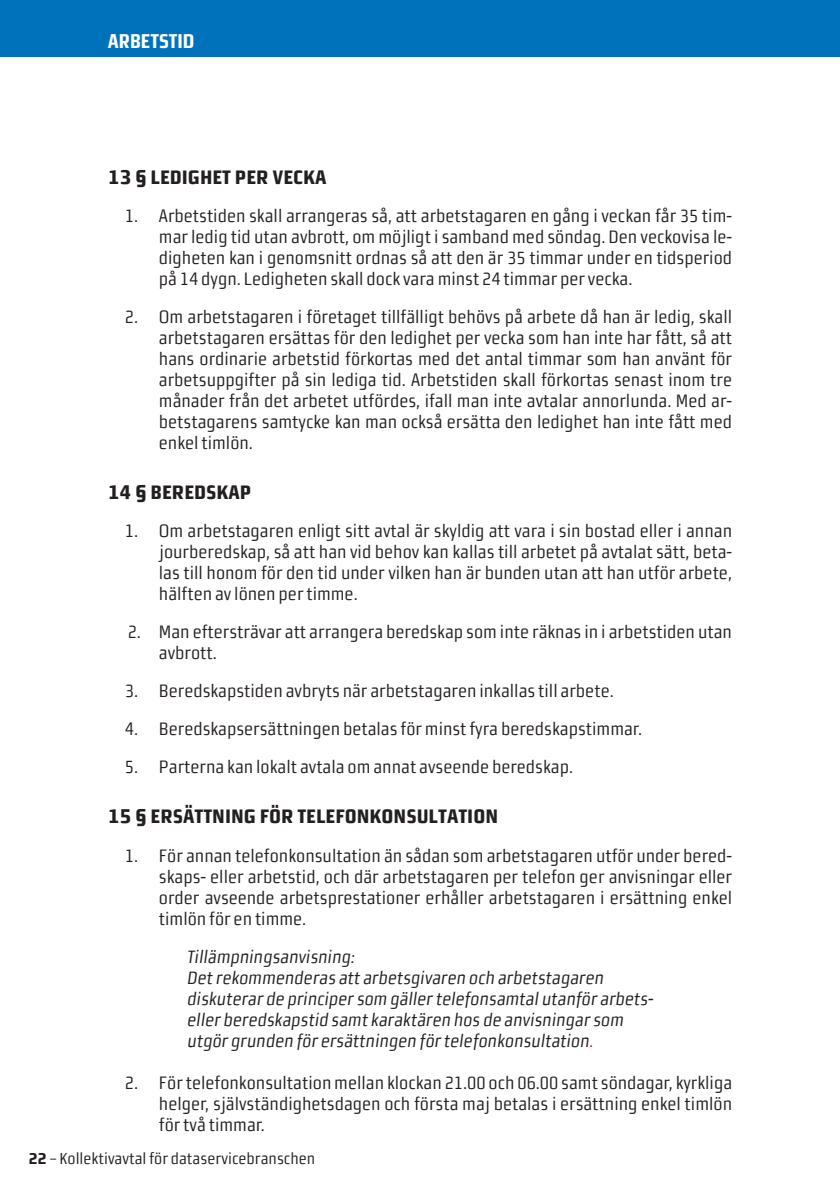
<style>
.page{position:relative;width:840px;height:1191px;background:#fff}
.page>*{position:absolute;margin:0;border:0;box-sizing:border-box;transform-origin:0 0}
.t1{font:700 23px "Morgan Sn Cn Caps";color:#231f20}
.t2{font:700 20px "Morgan Sn Cn Office";color:#fff}
.t3{font:18px/21px "Morgan Sn Cn Lining";color:#231f20;text-align:justify}
.t4{font:italic 18px/21px "Morgan Sn Cn Lining";color:#231f20}
.t5{font:16px "Morgan Sn Cn Lining";color:#231f20}
.s1{color:#f00}
.s2{font-family:"Morgan Sn Cn Caps";font-weight:700;font-size:18px}
</style>
<div class="page">
<div style="left:0;top:0;width:839px;height:57px;background:#0072bc"></div>
<p class="t2" style="left:108px;top:29px;width:88px">ARBETSTID</p>
<p class="t1" style="left:108px;top:165px;width:220px">13 § LEDIGHET PER VECKA</p>
<p class="t3" style="left:159px;top:205px;width:574px;text-indent:-34px">1. Arbetstiden skall arrangeras så, att arbetstagaren en gång i veckan får 35 tim&shy;mar ledig tid utan avbrott, om möjligt i samband med söndag. Den veckovisa le&shy;digheten kan i genomsnitt ordnas så att den är 35 timmar under en tidsperiod på 14 dygn. Ledigheten skall dock vara minst 24 timmar per vecka.</p>
<p class="t3" style="left:159px;top:306px;width:574px;text-indent:-34px">2. Om arbetstagaren i företaget tillfälligt behövs på arbete då han är ledig, skall arbetstagaren ersättas för den ledighet per vecka som han inte har fått, så att hans ordinarie arbetstid förkortas med det antal timmar som han använt för arbetsuppgifter på sin lediga tid. Arbetstiden skall förkortas senast inom tre månader från det arbetet utfördes, ifall man inte avtalar annorlunda. Med ar&shy;betstagarens samtycke kan man också ersätta den ledighet han inte fått med enkel timlön.</p>
<p class="t1" style="left:108px;top:480px;width:145px">14 § BEREDSKAP</p>
<p class="t3" style="left:159px;top:520px;width:574px;text-indent:-34px">1. Om arbetstagaren enligt sitt avtal är skyldig att vara i sin bostad eller i annan jourberedskap, så att han vid behov kan kallas till arbetet på avtalat sätt, beta&shy;las till honom för den tid under vilken han är bunden utan att han utför arbete, hälften av lönen per timme.</p>
<p class="t3" style="left:159px;top:621px;width:574px;text-indent:-31px">2. Man eftersträvar att arrangera beredskap som inte räknas in i arbetstiden utan avbrott.</p>
<p class="t3" style="left:125px;top:680px;width:490px">3. Beredskapstiden avbryts när arbetstagaren inkallas till arbete.</p>
<p class="t3" style="left:125px;top:718px;width:518px">4. Beredskapsersättningen betalas för minst fyra beredskapstimmar.</p>
<p class="t3" style="left:125px;top:756px;width:449px">5. Parterna kan lokalt avtala om annat avseende beredskap.</p>
<p class="t1" style="left:108px;top:804px;width:391px">15 § ERSÄTTNING FÖR TELEFONKONSULTATION</p>
<p class="t3" style="left:159px;top:844px;width:574px;text-indent:-34px">1. För annan telefonkonsultation än sådan som arbetstagaren utför under bered&shy;skaps- eller arbetstid, och där arbetstagaren per telefon ger anvisningar eller order avseende arbetsprestationer erhåller arbetstagaren i ersättning enkel timlön för en timme.</p>
<p class="t4" style="left:187px;top:945px;width:467px">Tillämpningsanvisning:<br>Det rekommenderas att arbetsgivaren och arbetstagaren diskuterar de principer som gäller telefonsamtal utanför arbets&shy;eller beredskapstid samt karaktären hos de anvisningar som utgör grunden för ersättningen för telefonkonsultation<span class="s1">.</span></p>
<p class="t3" style="left:159px;top:1071px;width:574px;text-indent:-34px">2. För telefonkonsultation mellan klockan 21.00 och 06.00 samt söndagar, kyrkliga helger, självständighetsdagen och första maj betalas i ersättning enkel timlön för två timmar.</p>
<p class="t5" style="left:28px;top:1149px;width:288px"><span class="s2">22</span> – Kollektivavtal för dataservicebranschen</p>
</div>
